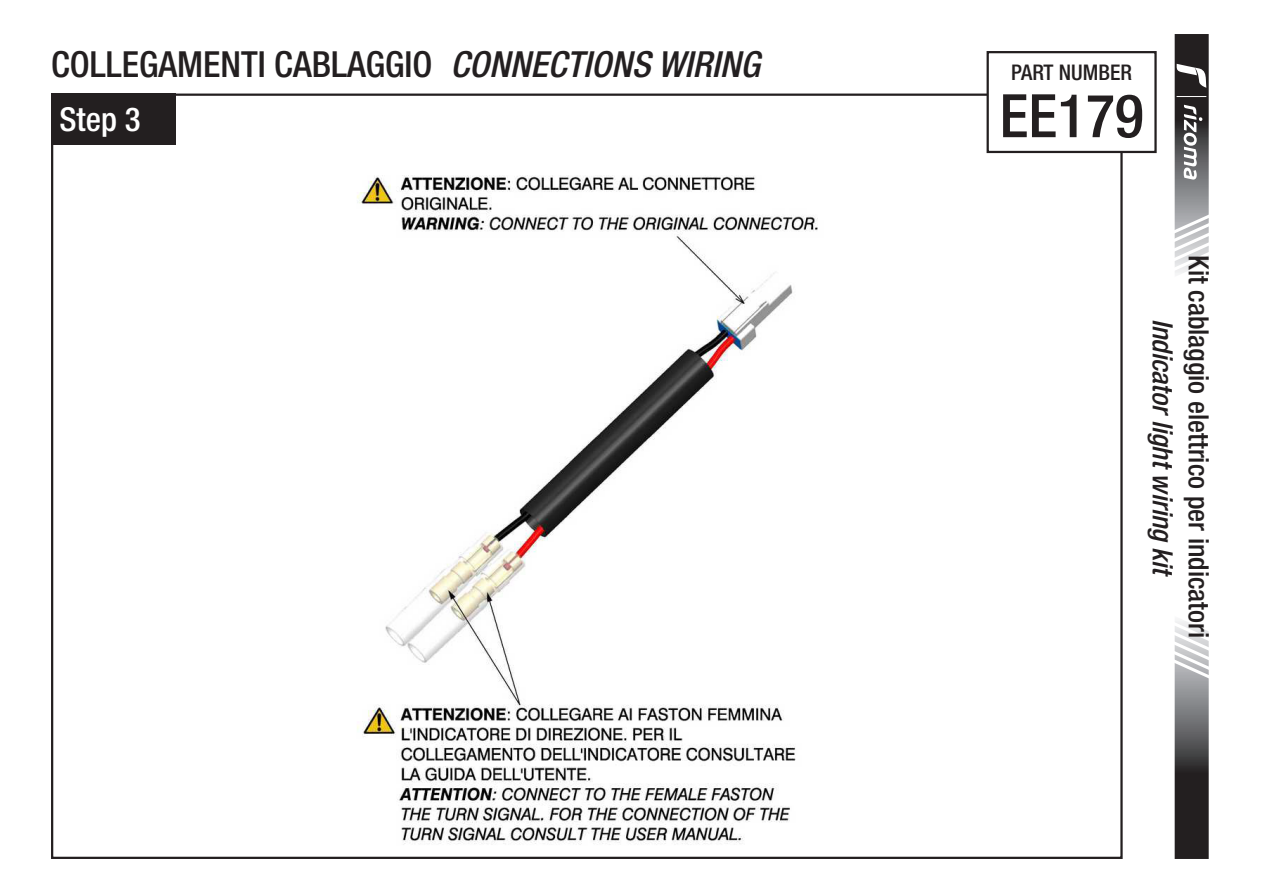
<style>
.page{position:relative;width:1263px;height:893px;background:#fff}
.page>*{position:absolute;margin:0;border:0;box-sizing:border-box;transform-origin:0 0}
.t1{font:500 condensed 60px "Helvetica Neue LT Std";color:#231f20}
.t2{font:500 condensed 36px "Helvetica Neue LT Std";color:#231f20}
.t3{font:500 condensed 33px "Helvetica Neue LT Std";color:#fff}
.t4{font:500 condensed 27.9px "Helvetica Neue LT Std";color:#231f20}
.t5{font:italic 500 condensed 27.9px "Helvetica Neue LT Std";color:#231f20}
.t6{font:500 condensed 21.6px "Helvetica Neue LT Std";color:#231f20}
.s1{font-style:italic}
</style>
<div class="page">
<img style="left:357px;top:175px;width:461px;height:670px">
<div style="left:51px;top:94px;width:124px;height:51px;background:#231f20"></div>
<svg style="left:1174px;top:620px;width:35px;height:239px;background:#706f70"></svg>
<svg style="left:1174px;top:34px;width:35px;height:240px"></svg>
<div style="left:986px;top:51px;width:171px;height:102px;border:2px solid #231f20"></div>
<p class="t2" style="left:51px;top:42px;width:710px">COLLEGAMENTI CABLAGGIO <span class="s1">CONNECTIONS WIRING</span></p>
<p class="t3" style="left:60px;top:99px;width:83px">Step 3</p>
<p class="t6" style="left:1011px;top:59px;width:122px">PART NUMBER</p>
<h1 class="t1" style="left:999px;top:80px;width:146px">EE179</h1>
<p class="t5" style="left:1179px;top:319px;width:260px;rotate:90deg">Indicator light wiring kit</p>
<p class="t4" style="left:1215px;top:255px;width:384px;rotate:90deg">Kit cablaggio elettrico per indicatori</p>
</div>
